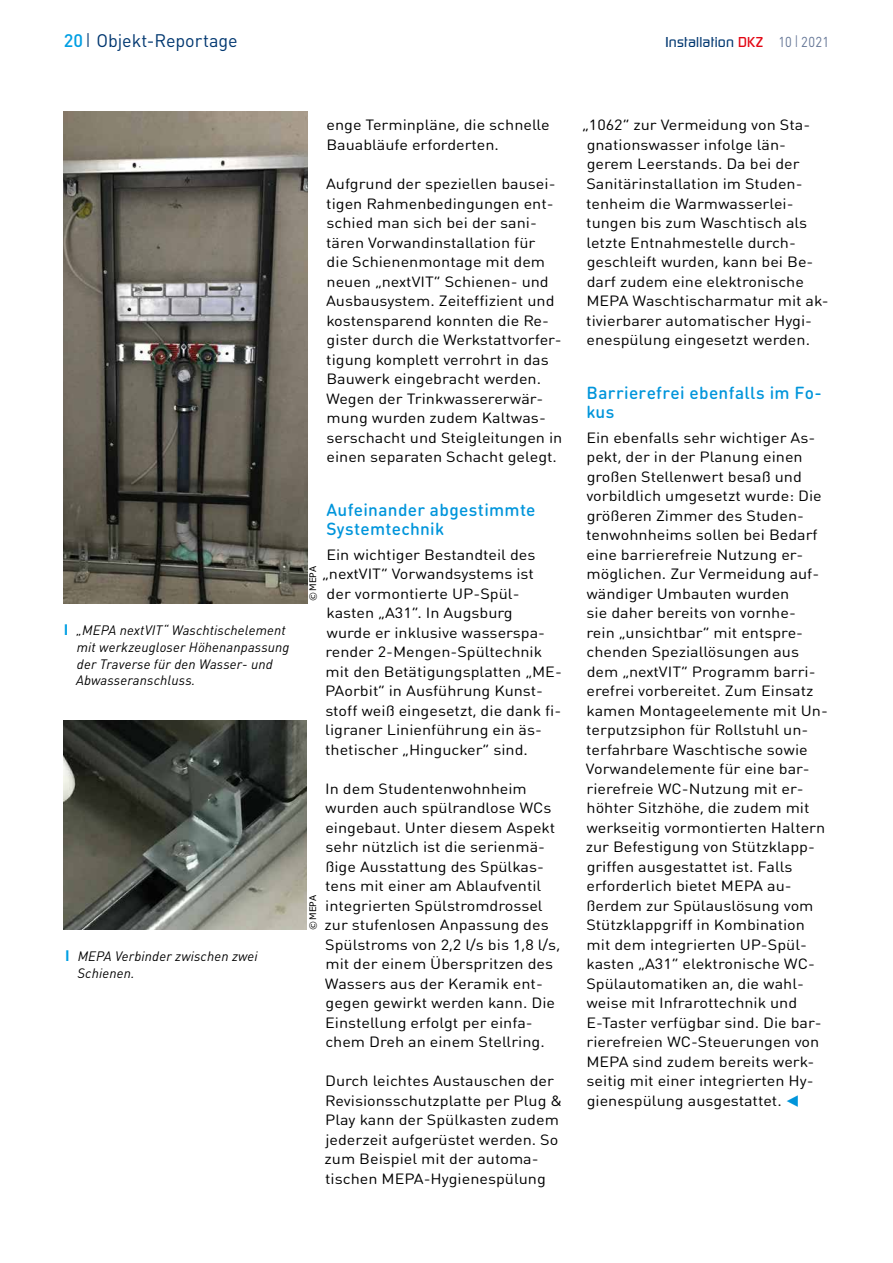
<style>
.page{position:relative;width:893px;height:1263px;background:#fff}
.page>*{position:absolute;margin:0;border:0;box-sizing:border-box;transform-origin:0 0}
.t1{font:18px "DINOT";letter-spacing:-.005em;color:#003770}
.t2{font:500 17.25px/19.5px "DIN Round OT";letter-spacing:.02em;color:#0095db}
.t3{font:14.7px/19.5px "DIN Round OT";color:#000;scale:1.1 1}
.t4{font:500 14.25px "Continuum";letter-spacing:.015em;color:#003770}
.t5{font:italic 13.5px/16.8px "DINOT";letter-spacing:.01em;color:#000}
.t6{font:9px "Verdana";color:#000}
.s1{font-weight:500;color:#009fe3}
.s2{font-weight:300;font-size:19.5px}
.s3{color:#e30613}
.s4{font-family:"DINOT";font-weight:400;color:#647696}
.s5{font-family:"DINOT";font-weight:300;font-size:16.5px;color:#647696}
.s6{font-weight:700;font-style:normal;font-size:15px;color:#009fe3}
.s7{color:#0095db}
</style>
<div class="page">
<img style="left:64px;top:111px;width:243px;height:493px">
<img style="left:64px;top:720px;width:242px;height:210px">
<p class="t1" style="left:64px;top:27px;width:176px"><span class="s1">20</span><span class="s2">I</span> Objekt-Reportage</p>
<p class="t4" style="left:665px;top:33px;width:165px">Installation <span class="s3">DKZ</span> <span class="s4">10</span> <span class="s5">I</span> <span class="s4">2021</span></p>
<p class="t5" style="left:76px;top:621px;width:215px;text-indent:-12px"><span class="s6">I</span> „MEPA nextVIT“ Waschtischelement mit werkzeugloser Höhenanpassung der Traverse für den Wasser- und<br>Abwasseranschluss.</p>
<p class="t5" style="left:77px;top:947px;width:182px;text-indent:-12px"><span class="s6">I</span> MEPA Verbinder zwischen zwei<br>Schienen.</p>
<p class="t3" style="left:326px;top:115px;width:205px">enge Terminpläne, die schnelle<br>Bauabläufe erforderten.</p>
<p class="t3" style="left:326px;top:174px;width:216px">Aufgrund der speziellen bausei&shy;tigen Rahmenbedingungen ent&shy;schied man sich bei der sani&shy;tären Vorwandinstallation für<br>die Schienenmontage mit dem neuen „nextVIT“ Schienen- und<br>Ausbausystem. Zeiteffizient und kostensparend konnten die Re&shy;gister durch die Werkstattvorfer&shy;tigung komplett verrohrt in das<br>Bauwerk eingebracht werden.<br>Wegen der Trinkwassererwär&shy;mung wurden zudem Kaltwas&shy;serschacht und Steigleitungen in einen separaten Schacht gelegt.</p>
<p class="t2" style="left:326px;top:499px;width:211px">Aufeinander abgestimmte<br>Systemtechnik</p>
<p class="t3" style="left:322px;top:544px;width:219px">Ein wichtiger Bestandteil des „nextVIT“ Vorwandsystems ist<br>der vormontierte UP-Spül&shy;kasten „A31“. In Augsburg<br>wurde er inklusive wasserspa&shy;render 2-Mengen-Spültechnik mit den Betätigungsplatten „ME-<br>PAorbit“ in Ausführung Kunst&shy;stoff weiß eingesetzt, die dank fi&shy;ligraner Linienführung ein äs&shy;thetischer „Hingucker“ sind.</p>
<p class="t3" style="left:325px;top:778px;width:216px">In dem Studentenwohnheim wurden auch spülrandlose WCs eingebaut. Unter diesem Aspekt sehr nützlich ist die serienmä&shy;ßige Ausstattung des Spülkas&shy;tens mit einer am Ablaufventil integrierten Spülstromdrossel zur stufenlosen Anpassung des<br>Spülstroms von 2,2 l/s bis 1,8 l/s, mit der einem Überspritzen des<br>Wassers aus der Keramik ent&shy;gegen gewirkt werden kann. Die<br>Einstellung erfolgt per einfa&shy;chem Dreh an einem Stellring.</p>
<p class="t3" style="left:325px;top:1071px;width:218px">Durch leichtes Austauschen der<br>Revisionsschutzplatte per Plug &amp;<br>Play kann der Spülkasten zudem jederzeit aufgerüstet werden. So zum Beispiel mit der automa&shy;tischen MEPA-Hygienespülung</p>
<p class="t6" style="left:307px;top:601px;width:36px;rotate:-90deg">©MEPA</p>
<p class="t6" style="left:307px;top:930px;width:36px;rotate:-90deg">©MEPA</p>
<p class="t3" style="left:582px;top:115px;width:226px">„1062“ zur Vermeidung von Sta&shy;gnationswasser infolge län&shy;gerem Leerstands. Da bei der<br>Sanitärinstallation im Studen&shy;tenheim die Warmwasserlei&shy;tungen bis zum Waschtisch als letzte Entnahmestelle durch&shy;geschleift wurden, kann bei Be&shy;darf zudem eine elektronische<br>MEPA Waschtischarmatur mit ak&shy;tivierbarer automatischer Hygi&shy;enespülung eingesetzt werden.</p>
<p class="t2" style="left:586px;top:382px;width:237px">Barrierefrei ebenfalls im Fo&shy;kus</p>
<p class="t3" style="left:586px;top:427px;width:222px">Ein ebenfalls sehr wichtiger As&shy;pekt, der in der Planung einen großen Stellenwert besaß und vorbildlich umgesetzt wurde: Die größeren Zimmer des Studen&shy;tenwohnheims sollen bei Bedarf eine barrierefreie Nutzung er&shy;möglichen. Zur Vermeidung auf&shy;wändiger Umbauten wurden<br>sie daher bereits von vornhe-<br>rein „unsichtbar“ mit entspre&shy;chenden Speziallösungen aus dem „nextVIT“ Programm barri&shy;erefrei vorbereitet. Zum Einsatz kamen Montageelemente mit Un&shy;terputzsiphon für Rollstuhl un&shy;terfahrbare Waschtische sowie<br>Vorwandelemente für eine bar&shy;rierefreie WC-Nutzung mit er&shy;höhter Sitzhöhe, die zudem mit werkseitig vormontierten Haltern zur Befestigung von Stützklapp&shy;griffen ausgestattet ist. Falls erforderlich bietet MEPA au&shy;ßerdem zur Spülauslösung vom<br>Stützklappgriff in Kombination mit dem integrierten UP-Spül&shy;kasten „A31“ elektronische WC-<br>Spülautomatiken an, die wahl&shy;weise mit Infrarottechnik und<br>E-Taster verfügbar sind. Die bar&shy;rierefreien WC-Steuerungen von<br>MEPA sind zudem bereits werk&shy;seitig mit einer integrierten Hy&shy;gienespülung ausgestattet. <span class="s7">▼</span></p>
</div>
